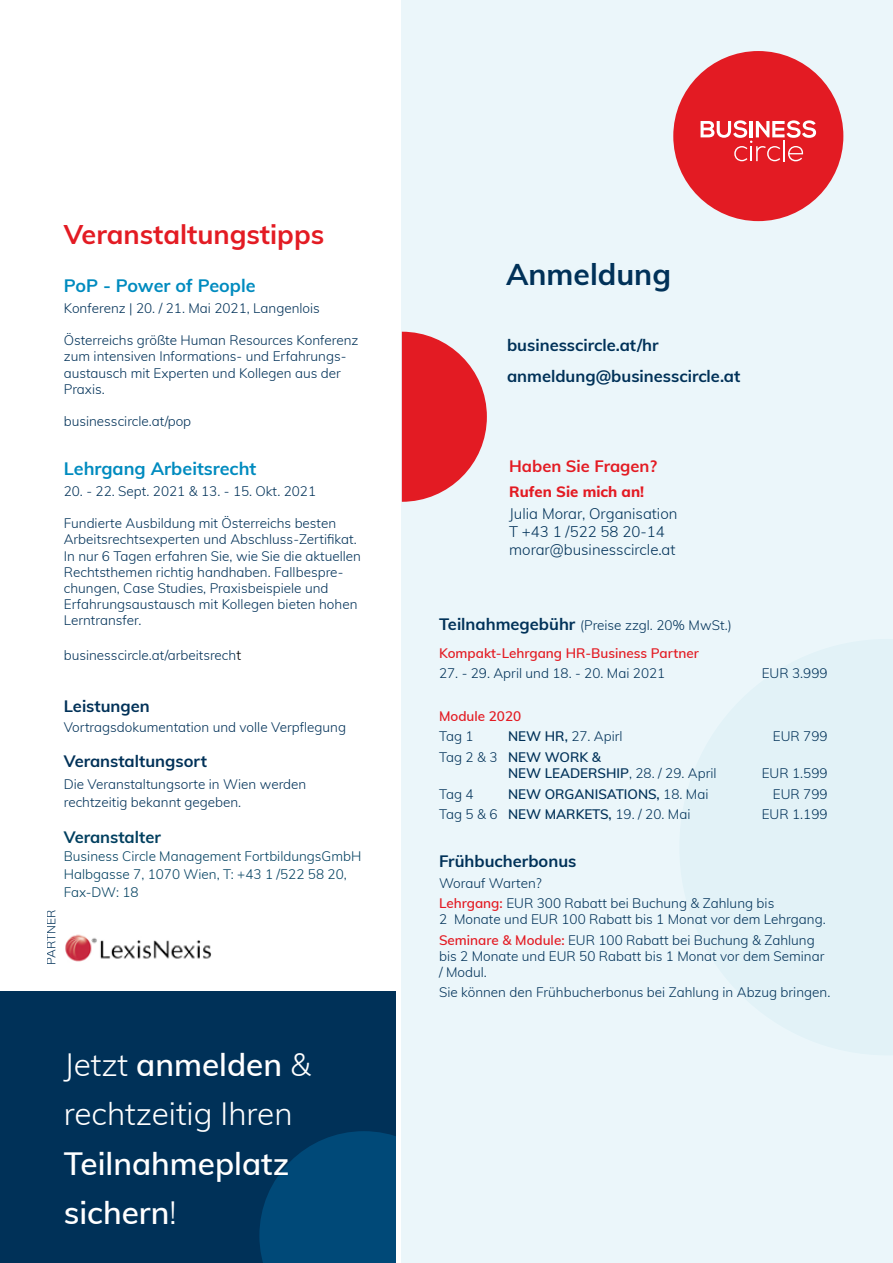
<style>
.page{position:relative;width:893px;height:1263px;background:#fff}
.page>*{position:absolute;margin:0;border:0;box-sizing:border-box;transform-origin:0 0}
.t1{font:300 31.5px/49.5px "Muli";color:#fff}
.t2{font:600 31.5px/49.5px "Muli";color:#fff}
.t3{font:700 30px "Muli";color:#003158}
.t4{font:700 27px "Muli";color:#e31b23}
.t5{font:700 18px "Muli";color:#008bbf}
.t6{font:700 16.5px/30.5px "Muli";color:#003158}
.t7{font:700 16.5px "Muli";color:#e31b23}
.t8{font:700 16.5px "Muli";color:#003f5f}
.t9{font:300 15px/18px "Muli";color:#003158}
.t10{font:800 15px "Muli";color:#e31b23}
.t11{font:300 13.5px/16.2px "Muli";color:#003158}
.t12{font:300 13.5px/18px "Muli";color:#003f5f}
.t13{font:600 13.5px/27.9px "Muli";color:#e31b23}
.t14{font:600 13.5px/16.2px "Muli";color:#003158}
.t15{font:300 12px "Muli";color:#003158}
.s1{font-size:14.25px;color:#000}
.s2{font-weight:600}
.s3{font-weight:300}
.s4{font-weight:700;font-size:16.5px;color:#003158}
.s5{font-weight:300;color:#003158}
.s6{font-weight:600;color:#e31b23}
</style>
<div class="page">
<div style="left:402px;top:0;width:491px;height:1263px;background:#ebf6fa"></div>
<svg style="left:402px;top:332px;width:85px;height:170px"></svg>
<div style="left:0;top:992px;width:395px;height:271px;background:#003158"></div>
<svg style="left:259px;top:1131px;width:136px;height:132px"></svg>
<div style="left:673px;top:51px;width:170px;height:170px;background:#e31b23;border-radius:50%"></div>
<svg style="left:701px;top:120px;width:115px;height:41px"></svg>
<img style="left:65px;top:934px;width:146px;height:28px">
<h3 class="t4" style="left:64px;top:215px;width:262px">Veranstaltungstipps</h3>
<h3 class="t5" style="left:64px;top:273px;width:193px">PoP - Power of People</h3>
<p class="t11" style="left:64px;top:299px;width:258px">Konferenz | 20. / 21. Mai 2021, Langenlois</p>
<p class="t11" style="left:64px;top:332px;width:296px">Österreichs größte Human Resources Konferenz zum intensiven Informations- und Erfahrungs&shy;austausch mit Experten und Kollegen aus der Praxis.</p>
<p class="t11" style="left:64px;top:413px;width:129px">businesscircle.at/pop</p>
<h3 class="t5" style="left:64px;top:456px;width:194px">Lehrgang Arbeitsrecht</h3>
<p class="t11" style="left:64px;top:482px;width:254px">20. - 22. Sept. 2021 &amp; 13. - 15. Okt. 2021</p>
<p class="t11" style="left:64px;top:515px;width:299px">Fundierte Ausbildung mit Österreichs besten Arbeitsrechtsexperten und Abschluss-Zertifikat.<br>In nur 6 Tagen erfahren Sie, wie Sie die aktuellen Rechtsthemen richtig handhaben. Fallbespre&shy;chungen, Case Studies, Praxisbeispiele und Erfahrungsaustausch mit Kollegen bieten hohen Lerntransfer.</p>
<p class="t11" style="left:64px;top:646px;width:179px">businesscircle.at/arbeitsrech<span class="s1">t</span></p>
<p class="t6" style="left:64px;top:690px;width:88px">Leistungen</p>
<p class="t11" style="left:64px;top:719px;width:284px">Vortragsdokumentation und volle Verpflegung</p>
<p class="t6" style="left:64px;top:744px;width:145px">Veranstaltungsort</p>
<p class="t11" style="left:64px;top:774px;width:244px;line-height:18px">Die Veranstaltungsorte in Wien werden rechtzeitig bekannt gegeben.</p>
<p class="t8" style="left:64px;top:825px;width:99px">Veranstalter</p>
<p class="t12" style="left:64px;top:846px;width:299px">Business Circle Management FortbildungsGmbH<br>Halbgasse 7, 1070 Wien, T: +43 1 /522 58 20,<br>Fax-DW: 18</p>
<p class="t15" style="left:43px;top:965px;width:56px;rotate:-90deg">Partner</p>
<h1 class="t1" style="left:64px;top:1038px;width:249px">Jetzt <span class="s2">anmelden</span> &amp; rechtzeitig Ihren</h1>
<h1 class="t2" style="left:64px;top:1137px;width:227px">Teilnahmeplatz sichern<span class="s3">!</span></h1>
<h2 class="t3" style="left:506px;top:253px;width:167px">Anmeldung</h2>
<p class="t6" style="left:507px;top:329px;width:235px">businesscircle.at/hr anmeldung@businesscircle.at</p>
<p class="t7" style="left:509px;top:454px;width:149px">Haben Sie Fragen?</p>
<p class="t10" style="left:509px;top:480px;width:136px">Rufen Sie mich an!</p>
<p class="t9" style="left:509px;top:504px;width:170px">Julia Morar, Organisation<br>T +43 1 /522 58 20-14 morar@businesscircle.at</p>
<p class="t13" style="left:439px;top:611px;width:294px"><span class="s4">Teilnahmegebühr</span> <span class="s5">(Preise zzgl. 20% MwSt.)<br></span>Kompakt-Lehrgang HR-Business Partner</p>
<p class="t11" style="left:439px;top:664px;width:228px">27. - 29. April und 18. - 20. Mai 2021</p>
<p class="t11" style="left:762px;top:664px;width:67px">EUR 3.999</p>
<p class="t13" style="left:439px;top:701px;width:84px">Module 2020</p>
<p class="t11" style="left:439px;top:728px;width:36px">Tag 1</p>
<p class="t11" style="left:508px;top:728px;width:116px"><span class="s2">NEW HR,</span> 27. Apirl</p>
<p class="t11" style="left:773px;top:728px;width:56px">EUR 799</p>
<p class="t14" style="left:439px;top:748px;width:164px"><span class="s3">Tag 2 &amp; 3</span> NEW WORK &amp;<br>NE</p>
<p class="t14" style="left:526px;top:764px;width:28px">W LEA</p>
<p class="t11" style="left:570px;top:764px;width:148px"><span class="s2">DERSHI P</span>, 28. / 29. April</p>
<p class="t11" style="left:762px;top:764px;width:67px">EUR 1.599</p>
<p class="t11" style="left:439px;top:785px;width:36px">Tag 4</p>
<p class="t14" style="left:508px;top:785px;width:57px">NEW ORGANI</p>
<p class="t14" style="left:598px;top:785px;width:112px">SATIONS, <span class="s3">18. Mai</span></p>
<p class="t11" style="left:773px;top:785px;width:56px">EUR 799</p>
<p class="t14" style="left:439px;top:805px;width:116px"><span class="s3">Tag 5 &amp; 6</span> NEW MARKE</p>
<p class="t11" style="left:592px;top:805px;width:100px"><span class="s2">TS,</span> 19. / 20. Mai</p>
<p class="t11" style="left:762px;top:805px;width:67px">EUR 1.199</p>
<p class="t6" style="left:439px;top:845px;width:139px">Frühbucherbonus</p>
<p class="t11" style="left:439px;top:872px;width:337px;line-height:20.4px">Worauf Warten?<br><span class="s6">Lehrgang:</span> EUR 300 Rabatt bei Buchung &amp; Zahlung bis</p>
<p class="t11" style="left:439px;top:908px;width:388px;line-height:20.4px">2 Monate und EUR 100 Rabatt bis 1 Monat vor dem Lehrgang.<br><span class="s6">Seminare &amp; Module:</span> EUR 100 Rabatt bei Buchung &amp; Zahlung</p>
<p class="t11" style="left:439px;top:947px;width:387px">bis 2 Monate und EUR 50 Rabatt bis 1 Monat vor dem Seminar / Modul.</p>
<p class="t11" style="left:439px;top:984px;width:393px">Sie können den Frühbucherbonus bei Zahlung in Abzug bringen.</p>
</div>
